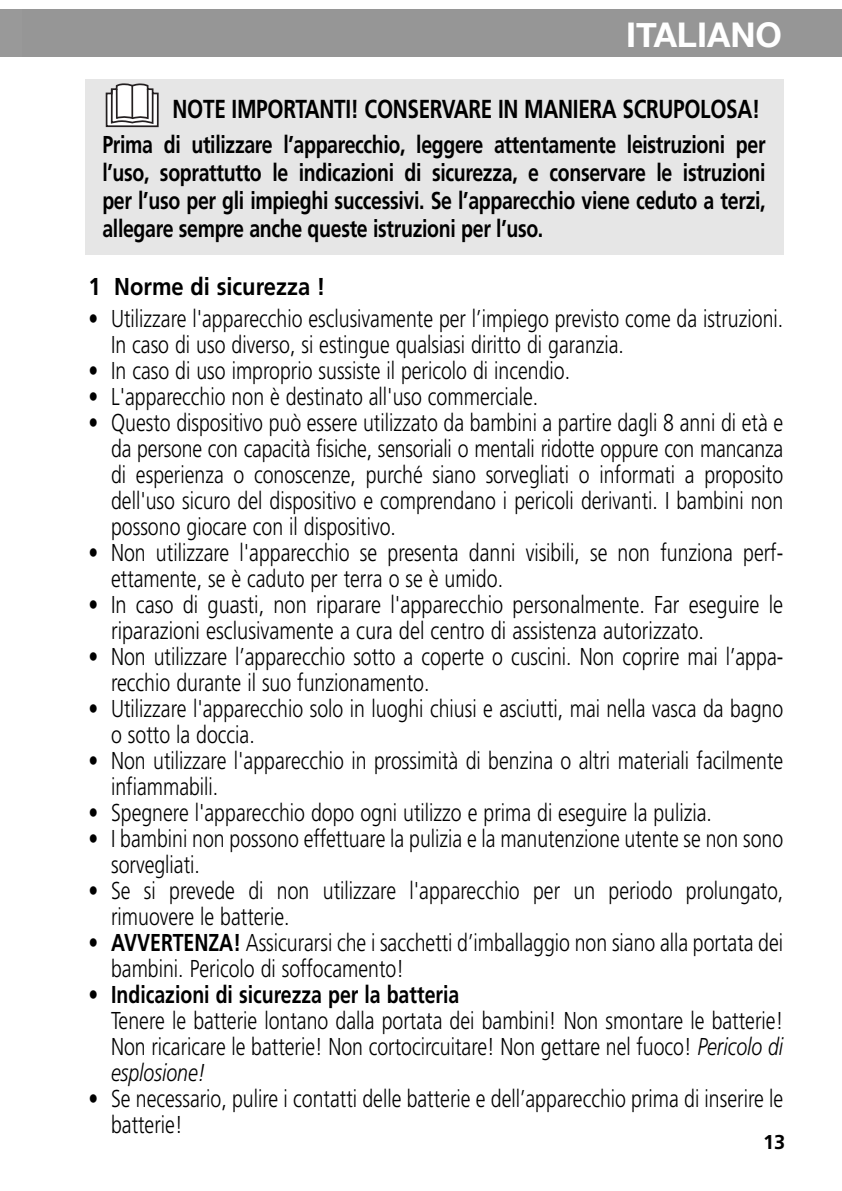
<style>
.page{position:relative;width:842px;height:1191px;background:#fff}
.page>*{position:absolute;margin:0;border:0;box-sizing:border-box;transform-origin:0 0}
.t1{font:700 34px "Helvetica Neue";color:#fff}
.t2{font:700 26px "Frutiger";letter-spacing:-.015em;color:#000;scale:.8 1}
.t3{font:300 24.4px/26px "Frutiger";color:#000;scale:.8 1}
.t4{font:700 24.4px/28px "Frutiger";letter-spacing:-.015em;color:#000;text-align:justify;scale:.8 1}
.t5{font:700 24.4px "Frutiger";letter-spacing:-.015em;color:#000;scale:.9 1}
.t6{font:700 20px "Frutiger";color:#000}
.s1{font-weight:700}
.s2{font-style:italic}
</style>
<div class="page">
<div style="left:0;top:9px;width:842px;height:48px;background:#969696"></div>
<div style="left:86px;top:79px;width:698px;height:176px;background:#e6e6e6"></div>
<svg style="left:106px;top:83px;width:53px;height:44px;background:#bdbbbc"></svg>
<h1 class="t1" style="left:626px;top:13px;width:158px">ITaLIaNO</h1>
<p class="t2" style="left:173px;top:98px;width:736px">NOTE IMPORTANTI! CONSERVARE IN MANIERA SCRUPOLOSA!</p>
<p class="t4" style="left:102px;top:132px;width:830px">Prima di utilizzare l’apparecchio, leggere attentamente leistruzioni per l’uso, soprattutto le indicazioni di sicurezza, e conservare le istruzioni per l’uso per gli impieghi successivi. Se l’apparecchio viene ceduto a terzi, allegare sempre anche queste istruzioni per l’uso.</p>
<p class="t5" style="left:89px;top:276px;width:265px">1 Norme di sicurezza !</p>
<p class="t3" style="left:111px;top:307px;width:842px;text-indent:-23px">• Utilizzare l'apparecchio esclusivamente per l’impiego previsto come da istruzioni.<br>In caso di uso diverso, si estingue qualsiasi diritto di garanzia.</p>
<p class="t3" style="left:89px;top:359px;width:603px">• In caso di uso improprio sussiste il pericolo di incendio.</p>
<p class="t3" style="left:89px;top:385px;width:563px">• L'apparecchio non è destinato all'uso commerciale.</p>
<p class="t3" style="left:111px;top:411px;width:842px;text-align:justify;text-indent:-22px">• Questo dispositivo può essere utilizzato da bambini a partire dagli 8 anni di età e da persone con capacità fisiche, sensoriali o mentali ridotte oppure con mancanza di esperienza o conoscenze, purché siano sorvegliati o informati a proposito dell'uso sicuro del dispositivo e comprendano i pericoli derivanti. I bambini non possono giocare con il dispositivo.</p>
<p class="t3" style="left:111px;top:541px;width:842px;text-indent:-22px">• Non utilizzare l'apparecchio se presenta danni visibili, se non funziona perf&shy;ettamente, se è caduto per terra o se è umido.</p>
<p class="t3" style="left:111px;top:593px;width:842px;text-indent:-22px">• In caso di guasti, non riparare l'apparecchio personalmente. Far eseguire le riparazioni esclusivamente a cura del centro di assistenza autorizzato.</p>
<p class="t3" style="left:111px;top:645px;width:842px;text-indent:-22px">• Non utilizzare l’apparecchio sotto a coperte o cuscini. Non coprire mai l’appa&shy;recchio durante il suo funzionamento.</p>
<p class="t3" style="left:111px;top:697px;width:842px;text-indent:-23px">• Utilizzare l'apparecchio solo in luoghi chiusi e asciutti, mai nella vasca da bagno o sotto la doccia.</p>
<p class="t3" style="left:111px;top:749px;width:842px;text-indent:-22px">• Non utilizzare l'apparecchio in prossimità di benzina o altri materiali facilmente infiammabili.</p>
<p class="t3" style="left:89px;top:801px;width:781px">• Spegnere l'apparecchio dopo ogni utilizzo e prima di eseguire la pulizia.</p>
<p class="t3" style="left:111px;top:827px;width:842px;text-indent:-23px">• I bambini non possono effettuare la pulizia e la manutenzione utente se non sono sorvegliati.</p>
<p class="t3" style="left:111px;top:879px;width:842px;text-indent:-22px">• Se si prevede di non utilizzare l'apparecchio per un periodo prolungato, rimuovere le batterie.</p>
<p class="t3" style="left:111px;top:931px;width:842px;text-indent:-22px">• <span class="s1">AVVERTENZA!</span> Assicurarsi che i sacchetti d’imballaggio non siano alla portata dei bambini. Pericolo di soffocamento!</p>
<p class="t3" style="left:111px;top:983px;width:842px;text-indent:-22px">• <span class="s1">Indicazioni di sicurezza per la batteria<br></span>Tenere le batterie lontano dalla portata dei bambini! Non smontare le batterie!<br>Non ricaricare le batterie! Non cortocircuitare! Non gettare nel fuoco! <span class="s2">Pericolo di esplosione!</span></p>
<p class="t3" style="left:111px;top:1087px;width:842px;text-indent:-22px">• Se necessario, pulire i contatti delle batterie e dell’apparecchio prima di inserire le batterie!</p>
<p class="t6" style="left:763px;top:1134px;width:24px">13</p>
</div>
